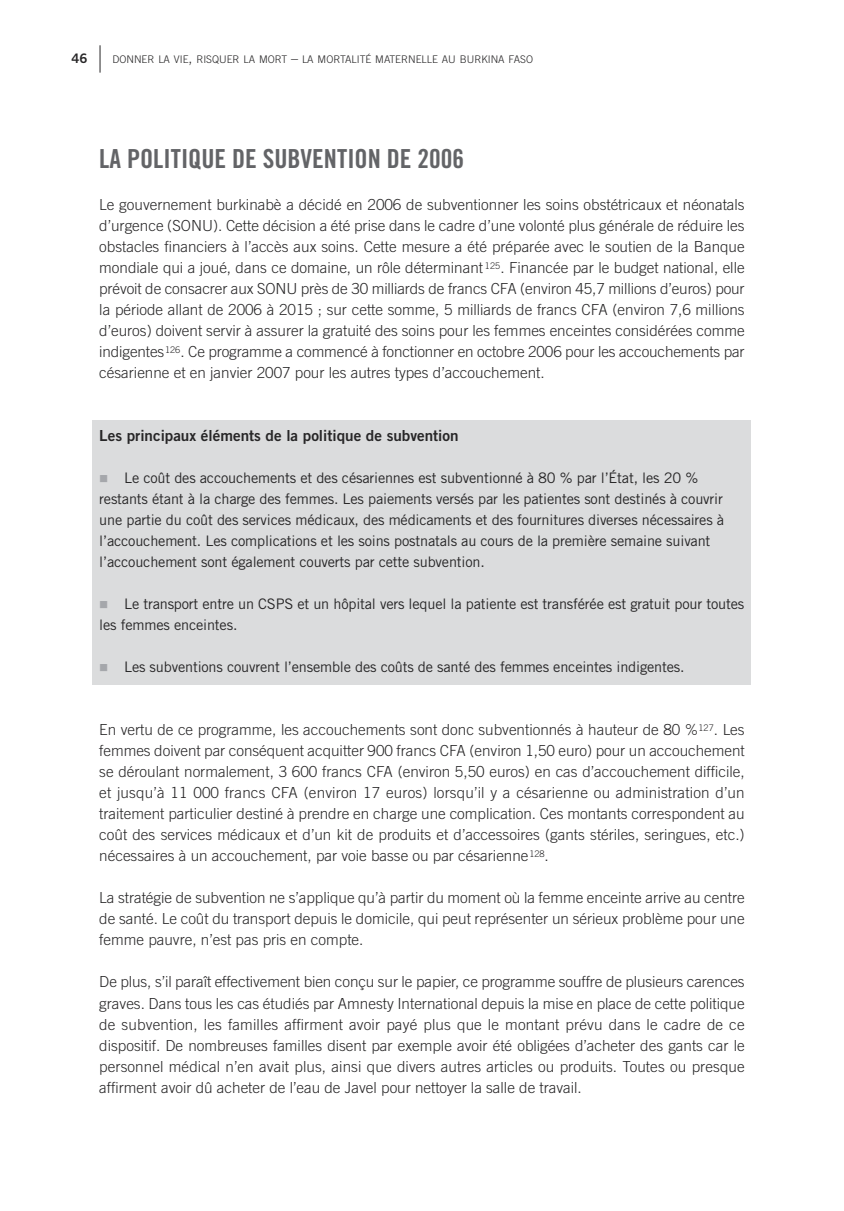
<style>
.page{position:relative;width:844px;height:1211px;background:#fff}
.page>*{position:absolute;margin:0;border:0;box-sizing:border-box;transform-origin:0 0}
.t1{font:26.25px "Amnesty Trade Gothic Bd Cn 20";color:#636467}
.t2{font:300 15.22px/21px "Amnesty Trade Gothic";color:#272627;text-align:justify}
.t3{font:15.22px "Amnesty Trade Gothic Bd 2";color:#272627}
.t4{font:14.53px/21px "Amnesty Trade Gothic";letter-spacing:-.01em;color:#272627}
.t5{font:13.12px "Amnesty Trade Gothic Bd 2";color:#272627}
.t6{font:300 10.5px "Amnesty Trade Gothic";color:#272627}
.s1{font-size:14px}
</style>
<div class="page">
<div style="left:92px;top:420px;width:658px;height:264px;background:#dbdcdd"></div>
<svg style="left:100px;top:45px;width:1px;height:28px"></svg>
<p class="t5" style="left:72px;top:50px;width:18px">46</p>
<p class="t6" style="left:112px;top:53px;width:422px">DONNER LA VIE<span class="s1">,</span> RISQUER LA MORT <span class="s1">–</span> LA MORTALITÉ MATERNELLE AU BURKINA FASO</p>
<h1 class="t1" style="left:99px;top:143px;width:366px">LA POLITIQUE DE SUBVENTION DE 2006</h1>
<p class="t2" style="left:99px;top:194px;width:646px">Le gouvernement burkinabè a décidé en 2006 de subventionner les soins obstétricaux et néonatals d’urgence (SONU). Cette décision a été prise dans le cadre d’une volonté plus générale de réduire les obstacles financiers à l’accès aux soins. Cette mesure a été préparée avec le soutien de la Banque mondiale qui a joué, dans ce domaine, un rôle déterminant <sup>125</sup>. Financée par le budget national, elle prévoit de consacrer aux SONU près de 30 milliards de francs CFA (environ 45,7 millions d’euros) pour la période allant de 2006 à 2015 ; sur cette somme, 5 milliards de francs CFA (environ 7,6 millions d’euros) doivent servir à assurer la gratuité des soins pour les femmes enceintes considérées comme indigentes<sup>126</sup>. Ce programme a commencé à fonctionner en octobre 2006 pour les accouchements par césarienne et en janvier 2007 pour les autres types d’accouchement.</p>
<p class="t3" style="left:99px;top:426px;width:361px">Les principaux éléments de la politique de subvention</p>
<p class="t4" style="left:99px;top:467px;width:626px;text-indent:25px">Le coût des accouchements et des césariennes est subventionné à 80 % par l’État, les 20 % restants étant à la charge des femmes. Les paiements versés par les patientes sont destinés à couvrir une partie du coût des services médicaux, des médicaments et des fournitures diverses nécessaires à l’accouchement. Les complications et les soins postnatals au cours de la première semaine suivant l’accouchement sont également couverts par cette subvention.</p>
<p class="t4" style="left:99px;top:593px;width:646px;text-indent:25px">Le transport entre un CSPS et un hôpital vers lequel la patiente est transférée est gratuit pour toutes les femmes enceintes.</p>
<p class="t4" style="left:124px;top:656px;width:562px">Les subventions couvrent l’ensemble des coûts de santé des femmes enceintes indigentes.</p>
<p class="t2" style="left:99px;top:719px;width:646px">En vertu de ce programme, les accouchements sont donc subventionnés à hauteur de 80 %<sup>127</sup>. Les femmes doivent par conséquent acquitter 900 francs CFA (environ 1,50 euro) pour un accouchement se déroulant normalement, 3 600 francs CFA (environ 5,50 euros) en cas d’accouchement difficile, et jusqu’à 11 000 francs CFA (environ 17 euros) lorsqu’il y a césarienne ou administration d’un traitement particulier destiné à prendre en charge une complication. Ces montants correspondent au coût des services médicaux et d’un kit de produits et d’accessoires (gants stériles, seringues, etc.) nécessaires à un accouchement, par voie basse ou par césarienne<sup>128</sup>.</p>
<p class="t2" style="left:99px;top:887px;width:646px">La stratégie de subvention ne s’applique qu’à partir du moment où la femme enceinte arrive au centre de santé. Le coût du transport depuis le domicile, qui peut représenter un sérieux problème pour une femme pauvre, n’est pas pris en compte.</p>
<p class="t2" style="left:99px;top:971px;width:646px">De plus, s’il paraît effectivement bien conçu sur le papier, ce programme souffre de plusieurs carences graves. Dans tous les cas étudiés par Amnesty International depuis la mise en place de cette politique de subvention, les familles affirment avoir payé plus que le montant prévu dans le cadre de ce dispositif. De nombreuses familles disent par exemple avoir été obligées d’acheter des gants car le personnel médical n’en avait plus, ainsi que divers autres articles ou produits. Toutes ou presque affirment avoir dû acheter de l’eau de Javel pour nettoyer la salle de travail.</p>
</div>
